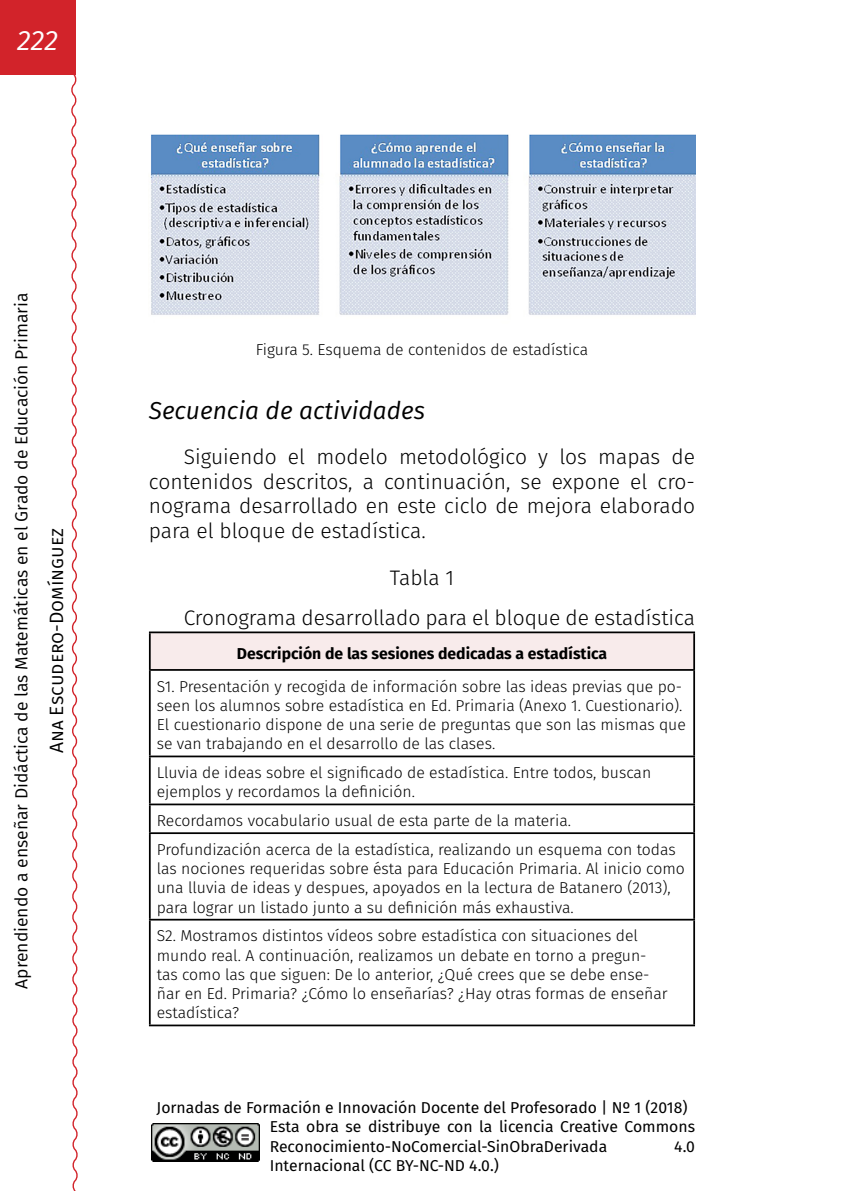
<style>
.page{position:relative;width:844px;height:1191px;background:#fff}
.page>*{position:absolute;margin:0;border:0;box-sizing:border-box;transform-origin:0 0}
.t1{font:italic 28px "Fira Sans";color:#fff}
._41_Enunciado_02{font:italic 24.5px "Fira Sans";color:#000}
._00_texto_normal{font:300 21px/24.5px "Fira Sans";color:#000;text-align:justify}
._75_Titulo_de_tabla{font:300 21px "Fira Sans";letter-spacing:-.005em;color:#000}
.t2{font:19.25px "Fira Sans";color:#000}
.t3{font:17.5px "Fira Sans";color:#000}
._70_tabla_izquierda{font:300 15.75px/19.2px "Fira Sans";color:#000}
.t4{font:15.75px/19.2px "Fira Sans";color:#000}
._70_tabla_izquierda-2{font:700 15.75px "Fira Sans";color:#000}
._95_Pies_de_fotos_ce{font:300 15.75px "Fira Sans";color:#000}
</style>
<div class="page">
<div style="left:0;top:0;width:75px;height:74px;background:#d2232a"></div>
<svg style="left:69px;top:72px;width:9px;height:1119px"></svg>
<img style="left:151px;top:1123px;width:109px;height:38px">
<img style="left:151px;top:134px;width:543px;height:181px">
<div style="left:150px;top:632px;width:544px;height:38px;background:#f8ebeb"></div>
<hr style="left:149px;top:631px;width:545px;height:2px;background:#000">
<hr style="left:149px;top:633px;width:2px;height:36px;background:#000">
<hr style="left:693px;top:633px;width:1px;height:36px;background:#000">
<hr style="left:149px;top:669px;width:545px;height:2px;background:#000">
<hr style="left:149px;top:671px;width:2px;height:84px;background:#000">
<hr style="left:693px;top:671px;width:1px;height:84px;background:#000">
<hr style="left:149px;top:755px;width:545px;height:2px;background:#000">
<hr style="left:149px;top:757px;width:2px;height:46px;background:#000">
<hr style="left:693px;top:757px;width:1px;height:46px;background:#000">
<hr style="left:149px;top:803px;width:545px;height:2px;background:#000">
<hr style="left:149px;top:805px;width:2px;height:27px;background:#000">
<svg style="left:693px;top:805px;width:1px;height:27px"></svg>
<hr style="left:149px;top:832px;width:545px;height:2px;background:#000">
<hr style="left:149px;top:834px;width:2px;height:84px;background:#000">
<hr style="left:693px;top:834px;width:1px;height:84px;background:#000">
<hr style="left:149px;top:918px;width:545px;height:2px;background:#000">
<hr style="left:149px;top:920px;width:2px;height:104px;background:#000">
<hr style="left:693px;top:920px;width:1px;height:104px;background:#000">
<hr style="left:149px;top:1024px;width:545px;height:2px;background:#000">
<h1 class="t1" style="left:17px;top:20px;width:42px">222</h1>
<p class="t3" style="left:8px;top:988px;width:697px;rotate:-90deg">Aprendiendo a enseñar Didáctica de las Matemáticas en el Grado de Educación Primaria</p>
<p class="t2" style="left:42px;top:753px;width:227px;rotate:-90deg">Ana Escudero-Domínguez</p>
<p class="_95_Pies_de_fotos_ce" style="left:256px;top:338px;width:334px">Figura 5. Esquema de contenidos de estadística</p>
<p class="_41_Enunciado_02" style="left:149px;top:392px;width:277px">Secuencia de actividades</p>
<p class="_00_texto_normal" style="left:149px;top:444px;width:547px;text-indent:35px">Siguiendo el modelo metodológico y los mapas de contenidos descritos, a continuación, se expone el cro&shy;nograma desarrollado en este ciclo de mejora elaborado para el bloque de estadística.</p>
<p class="_75_Titulo_de_tabla" style="left:389px;top:563px;width:66px">Tabla 1</p>
<p class="_00_texto_normal" style="left:184px;top:605px;width:512px">Cronograma desarrollado para el bloque de estadística</p>
<p class="_70_tabla_izquierda-2" style="left:237px;top:640px;width:372px">Descripción de las sesiones dedicadas a estadística</p>
<p class="_70_tabla_izquierda" style="left:157px;top:676px;width:530px">S1. Presentación y recogida de información sobre las ideas previas que po&shy;seen los alumnos sobre estadística en Ed. Primaria (Anexo 1. Cuestionario).<br>El cuestionario dispone de una serie de preguntas que son las mismas que se van trabajando en el desarrollo de las clases.</p>
<p class="_70_tabla_izquierda" style="left:157px;top:763px;width:496px">Lluvia de ideas sobre el significado de estadística. Entre todos, buscan ejemplos y recordamos la definición.</p>
<p class="_70_tabla_izquierda" style="left:157px;top:811px;width:415px">Recordamos vocabulario usual de esta parte de la materia.</p>
<p class="_70_tabla_izquierda" style="left:157px;top:839px;width:529px">Profundización acerca de la estadística, realizando un esquema con todas las nociones requeridas sobre ésta para Educación Primaria. Al inicio como una lluvia de ideas y despues, apoyados en la lectura de Batanero (2013), para lograr un listado junto a su definición más exhaustiva.</p>
<p class="_70_tabla_izquierda" style="left:157px;top:926px;width:512px">S2. Mostramos distintos vídeos sobre estadística con situaciones del mundo real. A continuación, realizamos un debate en torno a pregun&shy;tas como las que siguen: De lo anterior, ¿Qué crees que se debe ense&shy;ñar en Ed. Primaria? ¿Cómo lo enseñarías? ¿Hay otras formas de enseñar estadística?</p>
<p class="t4" style="left:270px;top:1097px;width:426px;text-indent:-113px">Jornadas de Formación e Innovación Docente del Profesorado | Nº 1 (2018)<br>Esta obra se distribuye con la licencia Creative Commons<br>Reconocimiento-NoComercial-SinObraDerivada</p>
<p class="t4" style="left:674px;top:1136px;width:22px">4.0</p>
<p class="t4" style="left:270px;top:1155px;width:231px">Internacional (CC BY-NC-ND 4.0.)</p>
</div>
